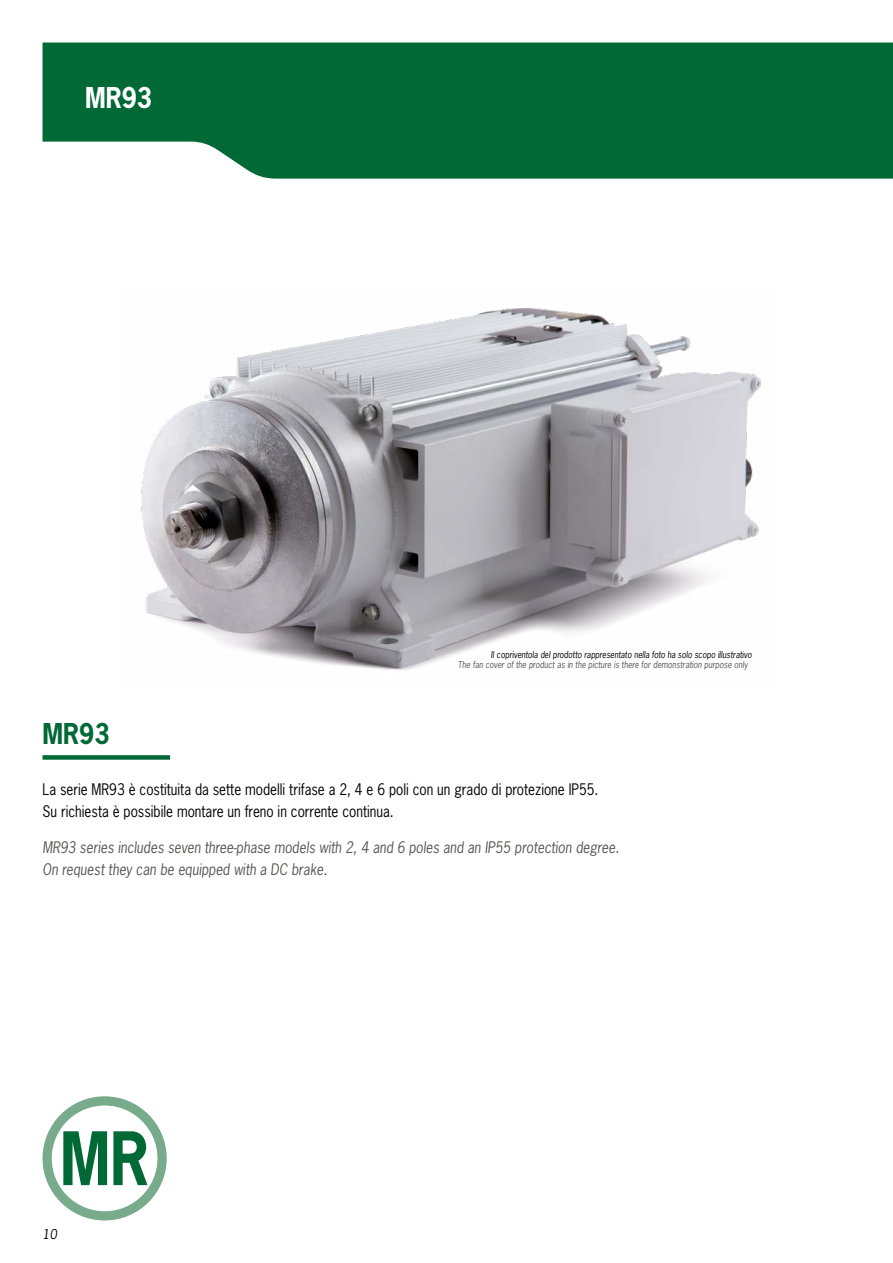
<style>
.page{position:relative;width:893px;height:1263px;background:#fff}
.page>*{position:absolute;margin:0;border:0;box-sizing:border-box;transform-origin:0 0}
.t1{font:700 69.15px "News Gothic Std";color:#006935;scale:.85 1}
.t2{font:700 27px "News Gothic Std";color:#fff;scale:.9 1}
.t3{font:700 27px "News Gothic Std";color:#006935;scale:.9 1}
.t4{font:15px/22.5px "News Gothic Std";color:#000;scale:.9 1}
.t5{font:italic 15px/22.5px "News Gothic Std";color:#575756;scale:.9 1}
.t6{font:italic 12.75px "News Gothic Std";color:#000}
.t7{font:italic 9px "News Gothic Std";color:#575756;scale:.9 1}
.t8{font:italic 9px "News Gothic Std";color:#000;scale:.9 1}
</style>
<div class="page">
<div style="left:43px;top:43px;width:850px;height:136px;background:#006935"></div>
<div style="left:43px;top:755px;width:127px;height:5px;background:#006935"></div>
<img style="left:141px;top:308px;width:621px;height:362px">
<div style="left:43px;top:1096px;width:124px;height:124px;border:9px solid #78ab8b;border-radius:50%"></div>
<h2 class="t2" style="left:85px;top:80px;width:76px">MR93</h2>
<p class="t8" style="left:491px;top:648px;width:291px">Il copriventola del prodotto rappresentato nella foto ha solo scopo illustrativo</p>
<p class="t7" style="left:458px;top:659px;width:324px">The fan cover of the product as in the picture is there for demonstration purpose only</p>
<h2 class="t3" style="left:43px;top:716px;width:76px">MR93</h2>
<p class="t4" style="left:43px;top:778px;width:619px">La serie MR93 è costituita da sette modelli trifase a 2, 4 e 6 poli con un grado di protezione IP55.<br>Su richiesta è possibile montare un freno in corrente continua.</p>
<p class="t5" style="left:43px;top:836px;width:642px">MR93 series includes seven three-phase models with 2, 4 and 6 poles and an IP55 protection degree.<br>On request they can be equipped with a DC brake.</p>
<h1 class="t1" style="left:60px;top:1113px;width:106px">MR</h1>
<p class="t6" style="left:43px;top:1226px;width:16px">10</p>
</div>
